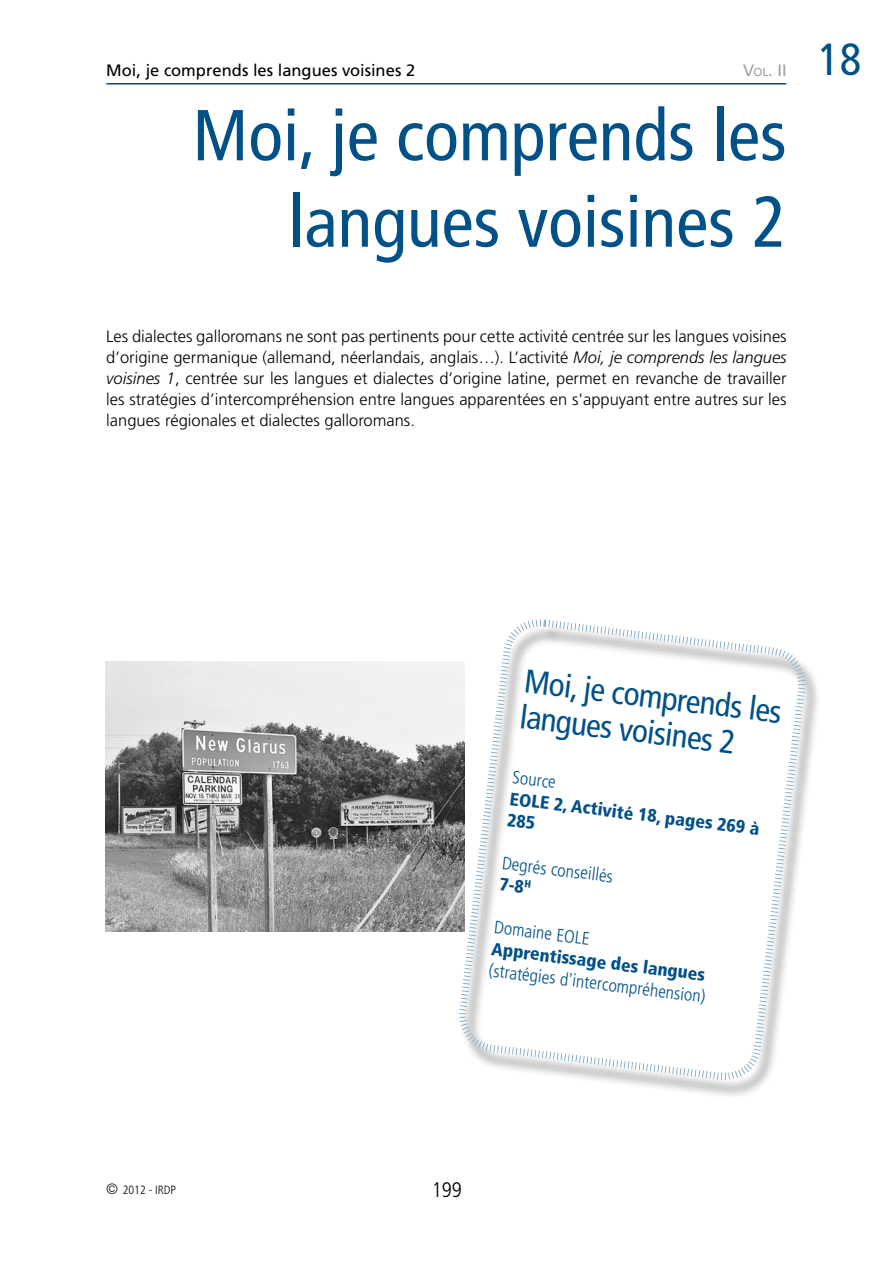
<style>
.page{position:relative;width:893px;height:1263px;background:#fff}
.page>*{position:absolute;margin:0;border:0;box-sizing:border-box;transform-origin:0 0}
.t1{font:condensed 72px/86.4px "Frutiger";color:#005188;text-align:right}
.t2{font:condensed 45px "Frutiger";color:#005188}
.t3{font:condensed 33px/36px "Frutiger";color:#005188}
.t4{font:300 condensed 21px "Frutiger";color:#000}
.t5{font:300 condensed 18px/21.6px "Frutiger";color:#005188}
.t6{font:900 condensed 18px/21.6px "Frutiger";color:#005188}
.t7{font:300 16.5px/21px "Frutiger";color:#000;text-align:justify}
.t8{font:16.5px "Frutiger";color:#000}
.t9{font:16.5px "Frutiger";color:#9c9e9f}
.t10{font:300 condensed 12px "Frutiger";color:#000}
.s1{font-size:11.55px}
.s2{font-style:inherit}
.s3{font-style:italic}
.s4{font-size:15px}
.s5{font-weight:900}
</style>
<div class="page">
<hr style="left:106px;top:84px;width:681px;height:1px;background:#005188">
<img style="left:105px;top:662px;width:314px;height:270px">
<svg style="left:419px;top:619px;width:399px;height:477px"></svg>
<p class="t8" style="left:106px;top:61px;width:310px">Moi, je comprends les langues voisines 2</p>
<p class="t9" style="left:743px;top:61px;width:45px">V<span class="s1">ol</span>. <span class="s2">II</span></p>
<h1 class="t1" style="left:192px;top:93px;width:596px">Moi, je comprends les langues voisines 2</h1>
<p class="t7" style="left:106px;top:326px;width:682px">Les dialectes galloromans ne sont pas pertinents pour cette activité centrée sur les langues voisines d’origine germanique (allemand, néerlandais, anglais…). L’activité <span class="s3">Moi, je comprends les langues voisines 1</span>, centrée sur les langues et dialectes d’origine latine, permet en revanche de travailler les stratégies d’intercompréhension entre langues apparentées en s'appuyant entre autres sur les langues régionales et dialectes galloromans.</p>
<h2 class="t2" style="left:818px;top:33px;width:45px">18</h2>
<p class="t10" style="left:106px;top:1183px;width:71px"><span class="s4">©</span> 2012 - IRDP</p>
<h3 class="t3" style="left:527px;top:663px;width:261px;rotate:7deg">Moi, je comprends les langues voisines 2</h3>
<p class="t5" style="left:514px;top:766px;width:45px;rotate:7deg">Source</p>
<p class="t6" style="left:511px;top:787px;width:253px;rotate:7deg">EOLE 2, Activité 18, pages 269 à<br>285</p>
<p class="t5" style="left:503px;top:852px;width:113px;rotate:7deg">Degrés conseillés<br><span class="s5">7-8</span><sup>H</sup></p>
<p class="t5" style="left:495px;top:916px;width:98px;rotate:7deg">Domaine EOLE</p>
<p class="t6" style="left:493px;top:938px;width:217px;rotate:7deg">Apprentissage des langues</p>
<p class="t5" style="left:490px;top:959px;width:220px;rotate:7deg">(stratégies d'intercompréhension)</p>
<p class="t4" style="left:432px;top:1178px;width:32px">199</p>
</div>
